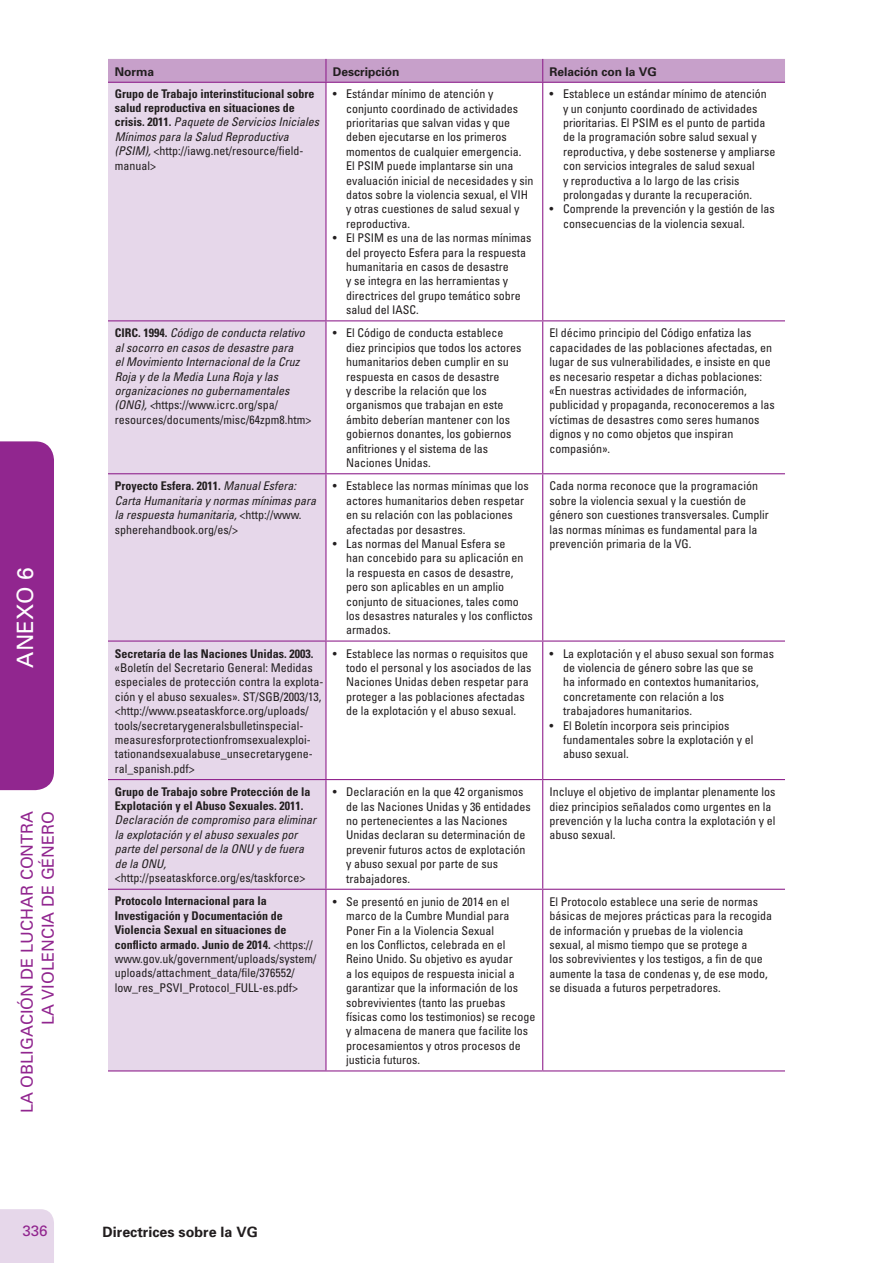
<style>
.page{position:relative;width:893px;height:1263px;background:#fff}
.page>*{position:absolute;margin:0;border:0;box-sizing:border-box;transform-origin:0 0}
.t1{font:22.5px "Univers";color:#fff}
.t2{font:16.5px/21px "Univers";color:#91268f;text-align:right}
.t3{font:15px "Univers";color:#91268f}
.t4{font:700 14.25px "Univers";color:#221e1f}
.t5{font:condensed 12px/14.4px "Univers";color:#221e1f}
.t6{font:italic condensed 12px/14.4px "Univers";color:#221e1f}
.t7{font:700 condensed 12px/14.4px "Univers";color:#221e1f}
.t8{font:700 12px "Univers";color:#221e1f}
.s1{font-weight:400;font-style:italic}
.s2{font-weight:400}
.s3{font-weight:700;font-style:normal}
.s4{font-style:normal}
.s5{font-weight:700}
</style>
<div class="page">
<div style="left:0;top:1209px;width:54px;height:54px;background:#e6d7ea"></div>
<div style="left:0;top:441px;width:54px;height:349px;background:#91268f"></div>
<div style="left:108px;top:82px;width:218px;height:239px;background:#e6d7ea"></div>
<div style="left:108px;top:321px;width:217px;height:749px;background:#e6d7ea"></div>
<hr style="left:325px;top:82px;width:2px;height:238px;background:#91268f">
<hr style="left:542px;top:82px;width:1px;height:238px;background:#91268f">
<hr style="left:108px;top:320px;width:218px;height:1px;background:#91268f">
<hr style="left:325px;top:321px;width:2px;height:152px;background:#91268f">
<hr style="left:326px;top:320px;width:217px;height:1px;background:#91268f">
<hr style="left:542px;top:321px;width:1px;height:152px;background:#91268f">
<hr style="left:543px;top:320px;width:242px;height:1px;background:#91268f">
<hr style="left:108px;top:473px;width:218px;height:1px;background:#91268f">
<hr style="left:325px;top:474px;width:2px;height:166px;background:#91268f">
<hr style="left:326px;top:473px;width:217px;height:1px;background:#91268f">
<hr style="left:542px;top:474px;width:1px;height:166px;background:#91268f">
<hr style="left:543px;top:473px;width:242px;height:1px;background:#91268f">
<hr style="left:108px;top:640px;width:218px;height:2px;background:#91268f">
<hr style="left:325px;top:642px;width:2px;height:137px;background:#91268f">
<hr style="left:326px;top:640px;width:217px;height:2px;background:#91268f">
<hr style="left:542px;top:642px;width:1px;height:137px;background:#91268f">
<hr style="left:543px;top:640px;width:242px;height:2px;background:#91268f">
<hr style="left:108px;top:779px;width:218px;height:1px;background:#91268f">
<hr style="left:325px;top:780px;width:2px;height:109px;background:#91268f">
<hr style="left:326px;top:779px;width:217px;height:1px;background:#91268f">
<hr style="left:542px;top:780px;width:1px;height:109px;background:#91268f">
<hr style="left:543px;top:779px;width:242px;height:1px;background:#91268f">
<hr style="left:108px;top:889px;width:218px;height:1px;background:#91268f">
<hr style="left:108px;top:1070px;width:218px;height:1px;background:#91268f">
<hr style="left:325px;top:890px;width:2px;height:180px;background:#91268f">
<hr style="left:326px;top:889px;width:217px;height:1px;background:#91268f">
<hr style="left:326px;top:1070px;width:217px;height:1px;background:#91268f">
<hr style="left:542px;top:890px;width:1px;height:180px;background:#91268f">
<hr style="left:543px;top:889px;width:242px;height:1px;background:#91268f">
<hr style="left:543px;top:1070px;width:242px;height:1px;background:#91268f">
<div style="left:108px;top:59px;width:677px;height:23px;background:#c7a0ca"></div>
<hr style="left:108px;top:82px;width:218px;height:1px;background:#91268f">
<hr style="left:326px;top:82px;width:217px;height:1px;background:#91268f">
<hr style="left:543px;top:82px;width:242px;height:1px;background:#91268f">
<h1 class="t1" style="left:11px;top:668px;width:102px;rotate:-90deg">ANEXO 6</h1>
<h2 class="t2" style="left:16px;top:1113px;width:304px;rotate:-90deg">LA OBLIGACIÓN DE LUCHAR CONTRA<br>LA VIOLENCIA DE GÉNERO</h2>
<p class="t3" style="left:23px;top:1221px;width:27px">336</p>
<p class="t8" style="left:115px;top:64px;width:41px">Norma</p>
<p class="t8" style="left:333px;top:64px;width:68px">Descripción</p>
<p class="t8" style="left:549px;top:64px;width:109px">Relación con la VG</p>
<p class="t7" style="left:115px;top:86px;width:206px">Grupo de Trabajo interinstitucional sobre salud reproductiva en situaciones de crisis. 2011. <span class="s1">Paquete de Servicios Iniciales Mínimos para la Salud Reproductiva (PSIM),</span> <span class="s2">&lt;http://iawg.net/resource/field&shy;manual&gt;</span></p>
<p class="t5" style="left:346px;top:86px;width:189px;text-indent:-14px">• Estándar mínimo de atención y conjunto coordinado de actividades prioritarias que salvan vidas y que deben ejecutarse en los primeros momentos de cualquier emergencia.<br>El PSIM puede implantarse sin una evaluación inicial de necesidades y sin datos sobre la violencia sexual, el VIH y otras cuestiones de salud sexual y reproductiva.</p>
<p class="t5" style="left:346px;top:230px;width:187px;text-indent:-14px">• El PSIM es una de las normas mínimas del proyecto Esfera para la respuesta humanitaria en casos de desastre<br>y se integra en las herramientas y directrices del grupo temático sobre salud del IASC.</p>
<p class="t5" style="left:563px;top:86px;width:214px;text-indent:-14px">• Establece un estándar mínimo de atención<br>y un conjunto coordinado de actividades prioritarias. El PSIM es el punto de partida de la programación sobre salud sexual y reproductiva, y debe sostenerse y ampliarse con servicios integrales de salud sexual<br>y reproductiva a lo largo de las crisis prolongadas y durante la recuperación.</p>
<p class="t5" style="left:563px;top:202px;width:213px;text-indent:-14px">• Comprende la prevención y la gestión de las consecuencias de la violencia sexual.</p>
<p class="t6" style="left:115px;top:326px;width:198px"><span class="s3">CIRC. 1994.</span> Código de conducta relativo al socorro en casos de desastre para<br>el Movimiento Internacional de la Cruz Roja y de la Media Luna Roja y las organizaciones no gubernamentales (ONG), &lt;<span class="s4">https://www.icrc.org/spa/ resources/documents/misc/64zpm8.htm&gt;</span></p>
<p class="t5" style="left:346px;top:326px;width:177px;text-indent:-14px">• El Código de conducta establece diez principios que todos los actores humanitarios deben cumplir en su respuesta en casos de desastre<br>y describe la relación que los organismos que trabajan en este ámbito deberían mantener con los gobiernos donantes, los gobiernos anfitriones y el sistema de las<br>Naciones Unidas.</p>
<p class="t5" style="left:549px;top:326px;width:227px">El décimo principio del Código enfatiza las capacidades de las poblaciones afectadas, en lugar de sus vulnerabilidades, e insiste en que es necesario respetar a dichas poblaciones: «En nuestras actividades de información, publicidad y propaganda, reconoceremos a las víctimas de desastres como seres humanos dignos y no como objetos que inspiran compasión».</p>
<p class="t6" style="left:115px;top:478px;width:203px"><span class="s3">Proyecto Esfera. 2011.</span> Manual Esfera:<br>Carta Humanitaria y normas mínimas para la respuesta humanitaria, <span class="s4">&lt;http://www. spherehandbook.org/es/&gt;</span></p>
<p class="t5" style="left:346px;top:478px;width:184px;text-indent:-14px">• Establece las normas mínimas que los actores humanitarios deben respetar en su relación con las poblaciones afectadas por desastres.</p>
<p class="t5" style="left:346px;top:536px;width:188px;text-indent:-14px">• Las normas del Manual Esfera se<br>han concebido para su aplicación en la respuesta en casos de desastre, pero son aplicables en un amplio conjunto de situaciones, tales como los desastres naturales y los conflictos armados.</p>
<p class="t5" style="left:549px;top:478px;width:221px">Cada norma reconoce que la programación sobre la violencia sexual y la cuestión de género son cuestiones transversales. Cumplir las normas mínimas es fundamental para la prevención primaria de la VG.</p>
<p class="t7" style="left:115px;top:646px;width:200px">Secretaría de las Naciones Unidas. 2003.</p>
<p class="t5" style="left:115px;top:660px;width:210px">«Boletín del Secretario General: Medidas especiales de protección contra la explota&shy;ción y el abuso sexuales». ST/SGB/2003/13, &lt;http://www.pseataskforce.org/uploads/ tools/secretarygeneralsbulletinspecial&shy;measuresforprotectionfromsexualexploi&shy;tationandsexualabuse_unsecretarygene&shy;ral_spanish.pdf&gt;</p>
<p class="t7" style="left:115px;top:784px;width:197px">Grupo de Trabajo sobre Protección de la<br>Explotación y el Abuso Sexuales. 2011.</p>
<p class="t6" style="left:115px;top:813px;width:203px">Declaración de compromiso para eliminar la explotación y el abuso sexuales por parte del personal de la ONU y de fuera de la ONU,</p>
<p class="t5" style="left:115px;top:870px;width:192px">&lt;http://pseataskforce.org/es/taskforce&gt;</p>
<p class="t5" style="left:346px;top:646px;width:187px;text-indent:-14px">• Establece las normas o requisitos que todo el personal y los asociados de las Naciones Unidas deben respetar para proteger a las poblaciones afectadas de la explotación y el abuso sexual.</p>
<p class="t5" style="left:563px;top:646px;width:213px;text-indent:-14px">• La explotación y el abuso sexual son formas de violencia de género sobre las que se<br>ha informado en contextos humanitarios, concretamente con relación a los trabajadores humanitarios.</p>
<p class="t5" style="left:563px;top:718px;width:192px;text-indent:-14px">• El Boletín incorpora seis principios fundamentales sobre la explotación y el abuso sexual.</p>
<p class="t5" style="left:346px;top:784px;width:186px;text-indent:-14px">• Declaración en la que 42 organismos de las Naciones Unidas y 36 entidades no pertenecientes a las Naciones<br>Unidas declaran su determinación de prevenir futuros actos de explotación y abuso sexual por parte de sus trabajadores.</p>
<p class="t5" style="left:549px;top:784px;width:227px">Incluye el objetivo de implantar plenamente los diez principios señalados como urgentes en la prevención y la lucha contra la explotación y el abuso sexual.</p>
<p class="t5" style="left:115px;top:893px;width:203px"><span class="s5">Protocolo Internacional para la Investigación y Documentación de Violencia Sexual en situaciones de conflicto armado. Junio de 2014.</span> &lt;https:// www.gov.uk/government/uploads/system/ uploads/attachment_data/file/376552/ low_res_PSVI_Protocol_FULL-es.pdf&gt;</p>
<p class="t5" style="left:346px;top:894px;width:191px;text-indent:-14px">• Se presentó en junio de 2014 en el marco de la Cumbre Mundial para Poner Fin a la Violencia Sexual<br>en los Conflictos, celebrada en el Reino Unido. Su objetivo es ayudar<br>a los equipos de respuesta inicial a garantizar que la información de los sobrevivientes (tanto las pruebas físicas como los testimonios) se recoge y almacena de manera que facilite los procesamientos y otros procesos de justicia futuros.</p>
<p class="t5" style="left:549px;top:894px;width:224px">El Protocolo establece una serie de normas básicas de mejores prácticas para la recogida de información y pruebas de la violencia sexual, al mismo tiempo que se protege a<br>los sobrevivientes y los testigos, a fin de que aumente la tasa de condenas y, de ese modo, se disuada a futuros perpetradores.</p>
<p class="t4" style="left:103px;top:1222px;width:157px">Directrices sobre la VG</p>
</div>
